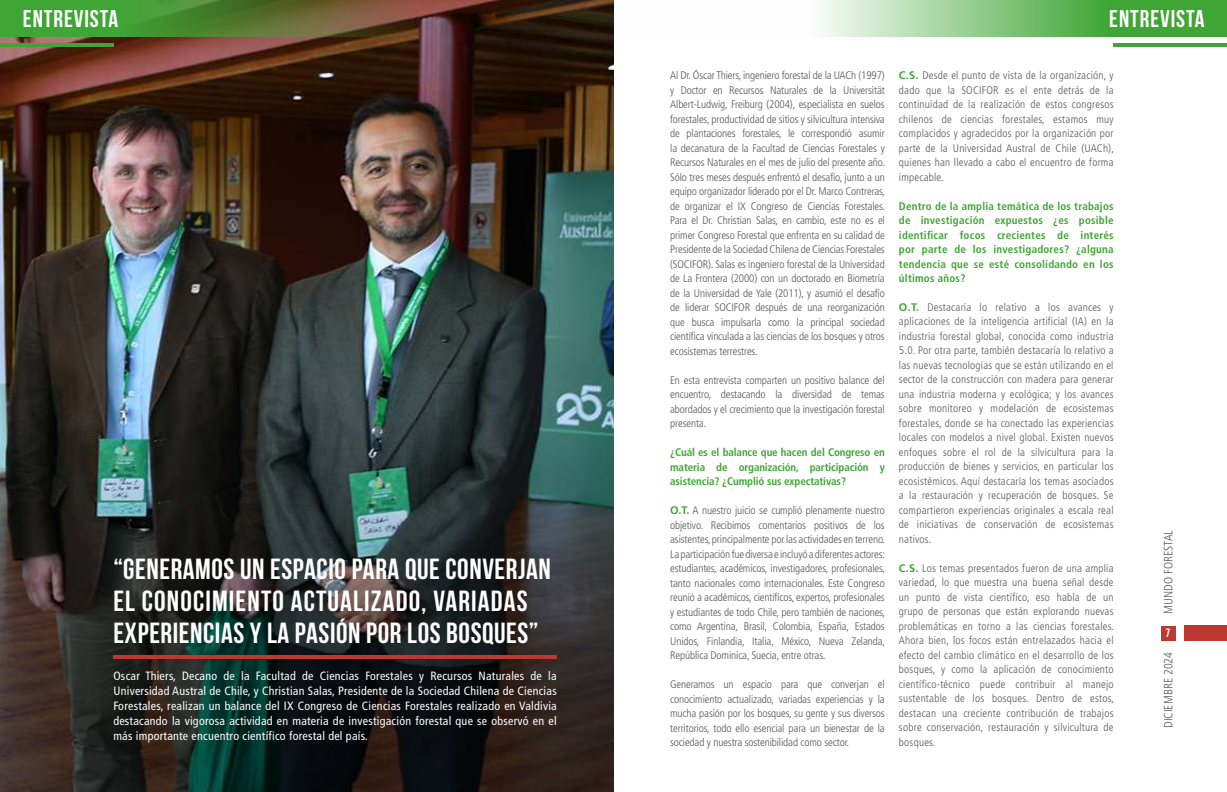
<style>
.page{position:relative;width:1227px;height:792px;background:#fff}
.page>*{position:absolute;margin:0;border:0;box-sizing:border-box;transform-origin:0 0}
.t1{font:700 29px/32px "Bebas Neue";letter-spacing:.02em;color:#fff}
.t2{font:700 24px "Bebas Neue";letter-spacing:.04em;color:#fff}
.t3{font:condensed 12px/15px "Frutiger LT Std";letter-spacing:.02em;color:#fff;text-align:justify}
.t4{font:300 condensed 12px "Frutiger LT Std";color:#575756}
.t5{font:700 12px "Bebas Neue";color:#fff}
.t6{font:300 condensed 11px/14.5px "Frutiger LT Std";letter-spacing:-.01em;color:#575756;text-align:justify}
.t7{font:700 condensed 11px/14.5px "Frutiger LT Std";letter-spacing:.005em;color:#3fa535;text-align:justify}
.s1{font-weight:700;font-stretch:normal;color:#3fa535}
</style>
<div class="page">
<div style="left:1184px;top:625px;width:43px;height:15px;background:#be3832"></div>
<div style="left:1161px;top:626px;width:14px;height:14px;background:#be3832"></div>
<hr style="left:1113px;top:43px;width:114px;height:4px;background:#3fa535">
<svg style="left:821px;top:0;width:406px;height:37px;background:#7fc378"></svg>
<img style="left:0;top:0;width:613px;height:262px">
<img style="left:0;top:262px;width:613px;height:530px">
<hr style="left:113px;top:655px;width:444px;height:3px;background:#be3832">
<hr style="left:0;top:43px;width:114px;height:4px;background:#3fa535">
<svg style="left:0;top:0;width:612px;height:37px;background:#4d622b"></svg>
<h2 class="t2" style="left:23px;top:6px;width:97px">ENTREVISTA</h2>
<h1 class="t1" style="left:113px;top:552px;width:439px">“GENERAMOS UN ESPACIO PARA QUE CONVERJAN<br>EL CONOCIMIENTO ACTUALIZADO, VARIADAS<br>EXPERIENCIAS Y LA PASIÓN POR LOS BOSQUES”</h1>
<p class="t3" style="left:113px;top:668px;width:445px">Oscar Thiers, Decano de la Facultad de Ciencias Forestales y Recursos Naturales de la Universidad Austral de Chile, y Christian Salas, Presidente de la Sociedad Chilena de Ciencias Forestales, realizan un balance del IX Congreso de Ciencias Forestales realizado en Valdivia destacando la vigorosa actividad en materia de investigación forestal que se observó en el más importante encuentro científico forestal del país.</p>
<h2 class="t2" style="left:1109px;top:6px;width:97px">ENTREVISTA</h2>
<p class="t6" style="left:670px;top:68px;width:216px">Al Dr. Óscar Thiers, ingeniero forestal de la UACh (1997) y Doctor en Recursos Naturales de la Universität Albert-Ludwig, Freiburg (2004), especialista en suelos forestales, productividad de sitios y silvicultura intensiva de plantaciones forestales, le correspondió asumir la decanatura de la Facultad de Ciencias Forestales y Recursos Naturales en el mes de julio del presente año.<br>Sólo tres meses después enfrentó el desafío, junto a un equipo organizador liderado por el Dr. Marco Contreras, de organizar el IX Congreso de Ciencias Forestales.<br>Para el Dr. Christian Salas, en cambio, este no es el primer Congreso Forestal que enfrenta en su calidad de Presidente de la Sociedad Chilena de Ciencias Forestales (SOCIFOR). Salas es ingeniero forestal de la Universidad de La Frontera (2000) con un doctorado en Biometría de la Universidad de Yale (2011), y asumió el desafío de liderar SOCIFOR después de una reorganización que busca impulsarla como la principal sociedad científica vinculada a las ciencias de los bosques y otros ecosistemas terrestres.</p>
<p class="t6" style="left:670px;top:373px;width:216px">En esta entrevista comparten un positivo balance del encuentro, destacando la diversidad de temas abordados y el crecimiento que la investigación forestal presenta.</p>
<p class="t7" style="left:670px;top:445px;width:216px">¿Cuál es el balance que hacen del Congreso en materia de organización, participación y asistencia? ¿Cumplió sus expectativas?</p>
<p class="t6" style="left:670px;top:503px;width:217px"><span class="s1">O.T.</span> A nuestro juicio se cumplió plenamente nuestro objetivo. Recibimos comentarios positivos de los asistentes, principalmente por las actividades en terreno.<br>La participación fue diversa e incluyó a diferentes actores: estudiantes, académicos, investigadores, profesionales, tanto nacionales como internacionales. Este Congreso reunió a académicos, científicos, expertos, profesionales y estudiantes de todo Chile, pero también de naciones, como Argentina, Brasil, Colombia, España, Estados Unidos, Finlandia, Italia, México, Nueva Zelanda, República Dominica, Suecia, entre otras.</p>
<p class="t6" style="left:670px;top:677px;width:216px">Generamos un espacio para que converjan el conocimiento actualizado, variadas experiencias y la mucha pasión por los bosques, su gente y sus diversos territorios, todo ello esencial para un bienestar de la sociedad y nuestra sostenibilidad como sector.</p>
<p class="t6" style="left:899px;top:68px;width:217px"><span class="s1">C.S.</span> Desde el punto de vista de la organización, y dado que la SOCIFOR es el ente detrás de la continuidad de la realización de estos congresos chilenos de ciencias forestales, estamos muy complacidos y agradecidos por la organización por parte de la Universidad Austral de Chile (UACh), quienes han llevado a cabo el encuentro de forma impecable.</p>
<p class="t7" style="left:899px;top:198px;width:216px">Dentro de la amplia temática de los trabajos de investigación expuestos ¿es posible identificar focos crecientes de interés por parte de los investigadores? ¿alguna tendencia que se esté consolidando en los últimos años?</p>
<p class="t6" style="left:899px;top:300px;width:216px"><span class="s1">O.T.</span> Destacaría lo relativo a los avances y aplicaciones de la inteligencia artificial (IA) en la industria forestal global, conocida como industria 5.0. Por otra parte, también destacaría lo relativo a las nuevas tecnologías que se están utilizando en el sector de la construcción con madera para generar una industria moderna y ecológica; y los avances sobre monitoreo y modelación de ecosistemas forestales, donde se ha conectado las experiencias locales con modelos a nivel global. Existen nuevos enfoques sobre el rol de la silvicultura para la producción de bienes y servicios, en particular los ecosistémicos. Aquí destacaría los temas asociados a la restauración y recuperación de bosques. Se compartieron experiencias originales a escala real de iniciativas de conservación de ecosistemas nativos.</p>
<p class="t6" style="left:899px;top:561px;width:217px"><span class="s1">C.S.</span> Los temas presentados fueron de una amplia variedad, lo que muestra una buena señal desde un punto de vista científico, eso habla de un grupo de personas que están explorando nuevas problemáticas en torno a las ciencias forestales.<br>Ahora bien, los focos están entrelazados hacia el efecto del cambio climático en el desarrollo de los bosques, y como la aplicación de conocimiento científico-técnico puede contribuir al manejo sustentable de los bosques. Dentro de estos, destacan una creciente contribución de trabajos sobre conservación, restauración y silvicultura de bosques.</p>
<p class="t4" style="left:1161px;top:614px;width:85px;rotate:-90deg">MUNDO FORESTAL</p>
<p class="t4" style="left:1161px;top:728px;width:77px;rotate:-90deg">DICIEMBRE 2024</p>
<p class="t5" style="left:1165px;top:626px;width:6px">7</p>
</div>
